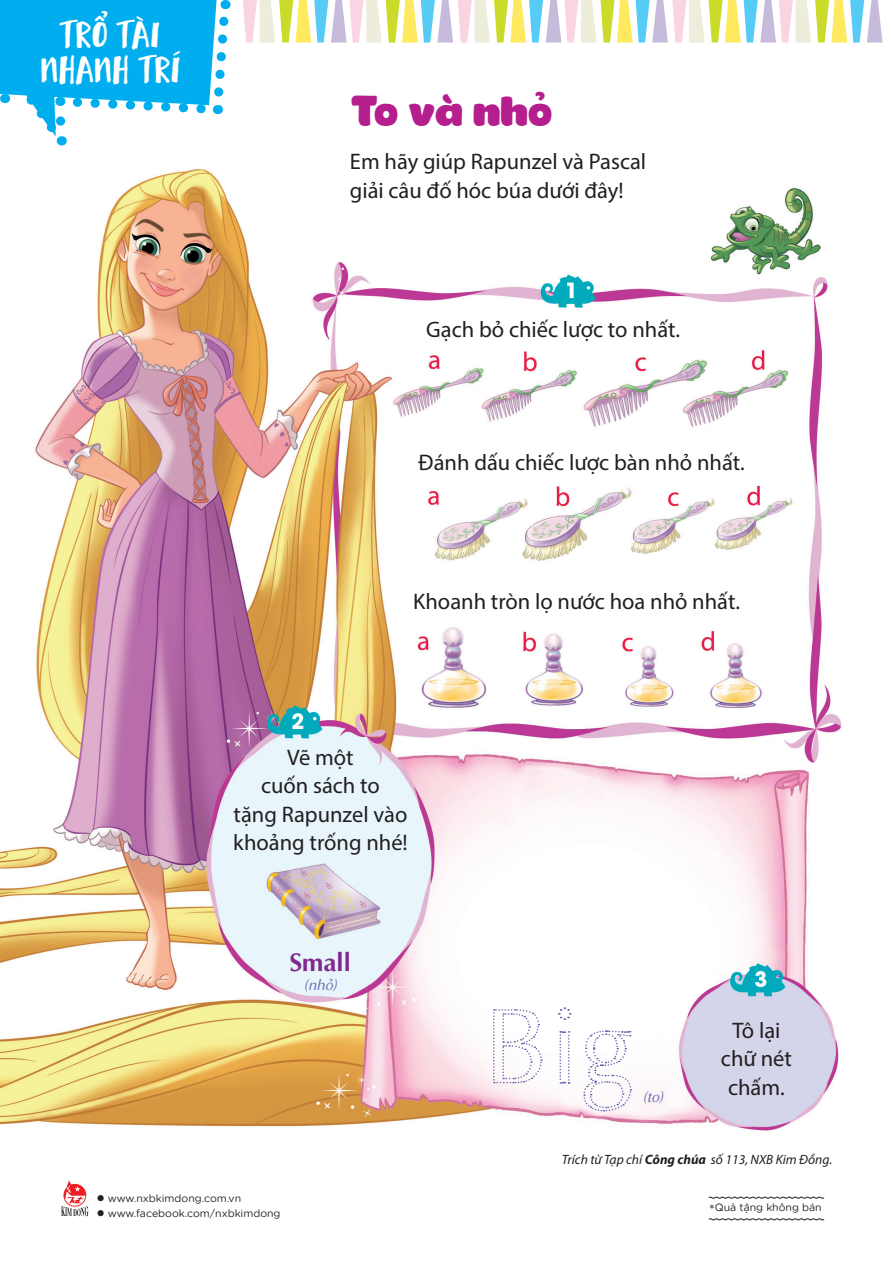
<style>
.page{position:relative;width:893px;height:1263px;background:#fff}
.page>*{position:absolute;margin:0;border:0;box-sizing:border-box;transform-origin:0 0}
.t1{font:42px "i Ciel Pony";color:#b41e8d}
.t2{font:36.9px "i Ciel KL Lemon Biscuit";color:#fff}
.t3{font:700 25.5px "UTM Aptima";color:#802990}
.t4{font:22.5px/28.5px "Myriad Pro";color:#231f20}
.t5{font:italic 15px "UTM Aptima";color:#6c67ae}
.t6{font:italic 13.5px "Myriad Pro";color:#231f20}
.t7{font:10.5px "SVN Gotham Rounded";color:#231f20}
.s1{font-weight:700}
.s2{font-size:13.5px}
</style>
<div class="page">
<svg style="left:708px;top:1196px;width:117px;height:3px"></svg>
<svg style="left:708px;top:1218px;width:117px;height:2px"></svg>
<svg style="left:61px;top:1180px;width:28px;height:36px"></svg>
<img style="left:0;top:168px;width:842px;height:963px">
<svg style="left:243px;top:0;width:639px;height:43px"></svg>
<svg style="left:0;top:0;width:231px;height:146px"></svg>
<svg style="left:493px;top:1008px;width:50px;height:76px"></svg>
<svg style="left:559px;top:1030px;width:11px;height:54px"></svg>
<svg style="left:557px;top:1007px;width:14px;height:14px"></svg>
<svg style="left:582px;top:1030px;width:50px;height:82px"></svg>
<p class="t2" style="left:61px;top:5px;width:101px">TRỔ TÀI</p>
<p class="t2" style="left:41px;top:40px;width:142px">NHANH TRÍ</p>
<p class="t1" style="left:355px;top:87px;width:198px">To và nhỏ</p>
<p class="t4" style="left:350px;top:147px;width:298px">Em hãy giúp Rapunzel và Pascal</p>
<p class="t4" style="left:350px;top:176px;width:275px">giải câu đố hóc búa dưới đây!</p>
<p class="t4" style="left:426px;top:315px;width:255px">Gạch bỏ chiếc lược to nhất.</p>
<p class="t4" style="left:419px;top:447px;width:328px">Đánh dấu chiếc lược bàn nhỏ nhất.</p>
<p class="t4" style="left:413px;top:587px;width:328px">Khoanh tròn lọ nước hoa nhỏ nhất.</p>
<p class="t4" style="left:287px;top:742px;width:68px">Vẽ một</p>
<p class="t4" style="left:261px;top:771px;width:120px">cuốn sách to</p>
<p class="t4" style="left:233px;top:799px;width:176px">tặng Rapunzel vào khoảng trống nhé!</p>
<p class="t3" style="left:289px;top:942px;width:63px">Small</p>
<p class="t5" style="left:304px;top:974px;width:35px">(nhỏ)</p>
<p class="t5" style="left:643px;top:1086px;width:22px">(to)</p>
<p class="t4" style="left:732px;top:1016px;width:50px">Tô lại</p>
<p class="t4" style="left:721px;top:1044px;width:72px;text-align:center">chữ nét chấm.</p>
<p class="t6" style="left:562px;top:1151px;width:272px">Trích từ Tạp chí <span class="s1">Công chúa</span> số 113, NXB Kim Đồng.</p>
<p class="t7" style="left:97px;top:1190px;width:146px">● www.nxbkimdong.com.vn</p>
<p class="t7" style="left:97px;top:1205px;width:185px">● www.facebook.com/nxbkimdong</p>
<p class="t7" style="left:709px;top:1200px;width:114px"><span class="s2">*</span>Quà tặng không bán</p>
</div>
